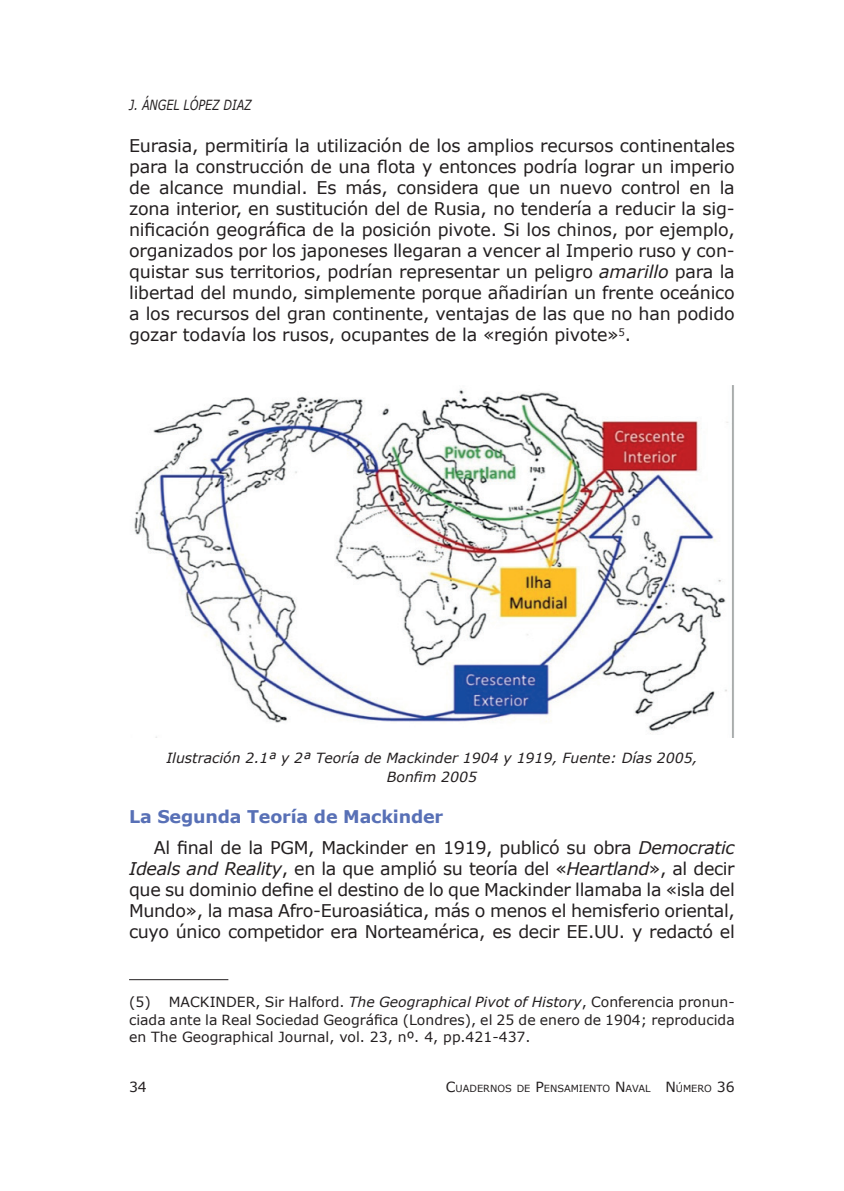
<style>
.page{position:relative;width:844px;height:1191px;background:#fff}
.page>*{position:absolute;margin:0;border:0;box-sizing:border-box;transform-origin:0 0}
.t1{font:17.5px/21px "Verdana";letter-spacing:-.02em;color:#231f20;text-align:justify}
.t2{font:14px/17.5px "Verdana";color:#231f20;text-align:justify}
.t3{font:italic 14px/19.2px "Verdana";color:#231f20;text-align:center}
.t4{font:italic 14px "Verdana";color:#231f20;scale:.79 1}
.t5{font:9.8px "Verdana";color:#231f20}
.s1{font-style:italic}
.s2{font-weight:700;color:#5870b6}
.s3{font-size:14px}
</style>
<div class="page">
<hr style="left:129px;top:979px;width:99px;height:1px;background:#231f20">
<img style="left:134px;top:386px;width:600px;height:351px">
<p class="t4" style="left:129px;top:95px;width:157px">J. ÁNGEL LÓPEZ DIAZ</p>
<p class="t1" style="left:129px;top:135px;width:607px">Eurasia, permitiría la utilización de los amplios recursos continentales para la construcción de una flota y entonces podría lograr un imperio de alcance mundial. Es más, considera que un nuevo control en la zona interior, en sustitución del de Rusia, no tendería a reducir la sig&shy;nificación geográfica de la posición pivote. Si los chinos, por ejemplo, organizados por los japoneses llegaran a vencer al Imperio ruso y con&shy;quistar sus territorios, podrían representar un peligro <span class="s1">amarillo</span> para la libertad del mundo, simplemente porque añadirían un frente oceánico a los recursos del gran continente, ventajas de las que no han podido gozar todavía los rusos, ocupantes de la «región pivote»<sup>5</sup>.</p>
<p class="t3" style="left:166px;top:747px;width:532px">Ilustración 2.1ª y 2ª Teoría de Mackinder 1904 y 1919, Fuente: Días 2005,<br>Bonfim 2005</p>
<p class="t1" style="left:154px;top:801px;width:582px;line-height:31px;text-indent:-25px"><span class="s2">La Segunda Teoría de Mackinder<br></span>Al final de la PGM, Mackinder en 1919, publicó su obra <span class="s1">Democratic</span></p>
<p class="t1" style="left:129px;top:858px;width:607px"><span class="s1">Ideals and Reality</span>, en la que amplió su teoría del «<span class="s1">Heartland</span>», al decir que su dominio define el destino de lo que Mackinder llamaba la «isla del Mundo», la masa Afro-Euroasiática, más o menos el hemisferio oriental, cuyo único competidor era Norteamérica, es decir EE.UU. y redactó el</p>
<p class="t2" style="left:129px;top:993px;width:607px">(5) MACKINDER, Sir Halford. <span class="s1">The Geographical Pivot of History</span>, Conferencia pronun&shy;ciada ante la Real Sociedad Geográfica (Londres), el 25 de enero de 1904; reproducida en The Geographical Journal, vol. 23, nº. 4, pp.421-437.</p>
<p class="t2" style="left:129px;top:1077px;width:19px">34</p>
<p class="t5" style="left:445px;top:1081px;width:290px"><span class="s3">C</span>UADERNOS DE <span class="s3">P</span>ENSAMIENTO <span class="s3">N</span>AVAL <span class="s3">N</span> ÚMERO <span class="s3">36</span></p>
</div>
